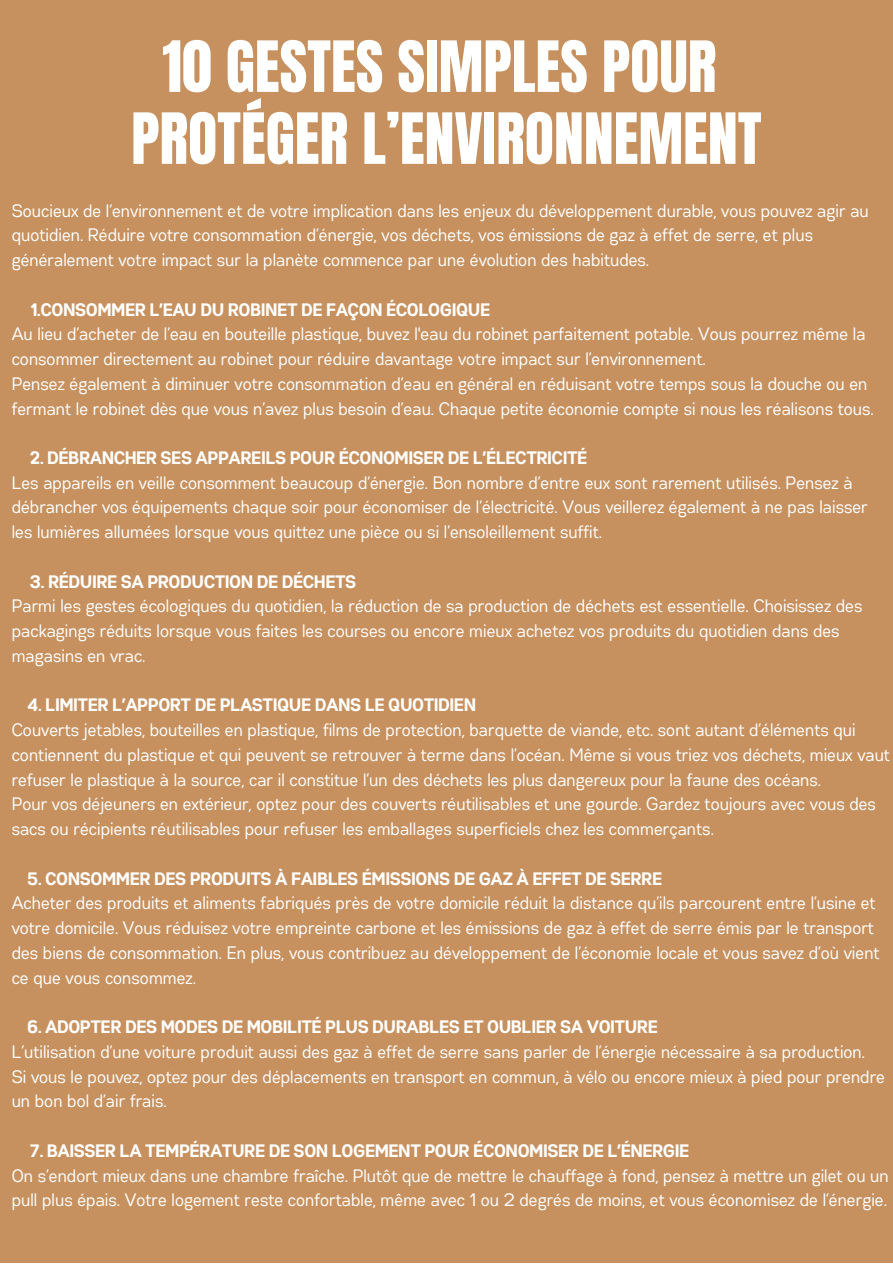
<style>
.page{position:relative;width:893px;height:1264px;background:#fff}
.page>*{position:absolute;margin:0;border:0;box-sizing:border-box;transform-origin:0 0}
.t1{font:60px "Anton";color:#fff}
.t2{font:18px/24.8px "Gabriel Sans Cond";color:#fff}
.t3{font:700 18px "Gabriel Sans Cond";color:#fff}
</style>
<div class="page">
<div style="left:0;top:0;width:892px;height:1262px;background:#c6915f"></div>
<p class="t1" style="left:162px;top:24px;width:555px">10 GESTES SIMPLES POUR</p>
<p class="t1" style="left:131px;top:96px;width:631px">PROTÉGER L’ENVIRONNEMENT</p>
<p class="t2" style="left:12px;top:199px;width:858px">Soucieux de l’environnement et de votre implication dans les enjeux du développement durable, vous pouvez agir au quotidien. Réduire votre consommation d’énergie, vos déchets, vos émissions de gaz à effet de serre, et plus généralement votre impact sur la planète commence par une évolution des habitudes.</p>
<p class="t3" style="left:32px;top:301px;width:460px">1.CONSOMMER L’EAU DU ROBINET DE FAÇON ÉCOLOGIQUE</p>
<p class="t2" style="left:12px;top:323px;width:855px">Au lieu d’acheter de l’eau en bouteille plastique, buvez l'eau du robinet parfaitement potable. Vous pourrez même la consommer directement au robinet pour réduire davantage votre impact sur l’environnement.</p>
<p class="t2" style="left:12px;top:372px;width:863px">Pensez également à diminuer votre consommation d’eau en général en réduisant votre temps sous la douche ou en fermant le robinet dès que vous n’avez plus besoin d’eau. Chaque petite économie compte si nous les réalisons tous.</p>
<p class="t3" style="left:31px;top:450px;width:558px">2. DÉBRANCHER SES APPAREILS POUR ÉCONOMISER DE L’ÉLECTRICITÉ</p>
<p class="t2" style="left:12px;top:471px;width:857px">Les appareils en veille consomment beaucoup d’énergie. Bon nombre d’entre eux sont rarement utilisés. Pensez à débrancher vos équipements chaque soir pour économiser de l’électricité. Vous veillerez également à ne pas laisser les lumières allumées lorsque vous quittez une pièce ou si l’ensoleillement suffit.</p>
<p class="t3" style="left:31px;top:573px;width:327px">3. RÉDUIRE SA PRODUCTION DE DÉCHETS</p>
<p class="t2" style="left:12px;top:595px;width:852px">Parmi les gestes écologiques du quotidien, la réduction de sa production de déchets est essentielle. Choisissez des packagings réduits lorsque vous faites les courses ou encore mieux achetez vos produits du quotidien dans des magasins en vrac.</p>
<p class="t3" style="left:28px;top:697px;width:450px">4. LIMITER L’APPORT DE PLASTIQUE DANS LE QUOTIDIEN</p>
<p class="t2" style="left:12px;top:718px;width:879px">Couverts jetables, bouteilles en plastique, films de protection, barquette de viande, etc. sont autant d’éléments qui contiennent du plastique et qui peuvent se retrouver à terme dans l’océan. Même si vous triez vos déchets, mieux vaut refuser le plastique à la source, car il constitue l’un des déchets les plus dangereux pour la faune des océans.</p>
<p class="t2" style="left:12px;top:792px;width:865px">Pour vos déjeuners en extérieur, optez pour des couverts réutilisables et une gourde. Gardez toujours avec vous des sacs ou récipients réutilisables pour refuser les emballages superficiels chez les commerçants.</p>
<p class="t3" style="left:28px;top:870px;width:636px">5. CONSOMMER DES PRODUITS À FAIBLES ÉMISSIONS DE GAZ À EFFET DE SERRE</p>
<p class="t2" style="left:12px;top:891px;width:869px">Acheter des produits et aliments fabriqués près de votre domicile réduit la distance qu’ils parcourent entre l’usine et votre domicile. Vous réduisez votre empreinte carbone et les émissions de gaz à effet de serre émis par le transport des biens de consommation. En plus, vous contribuez au développement de l’économie locale et vous savez d’où vient ce que vous consommez.</p>
<p class="t3" style="left:28px;top:1018px;width:631px">6. ADOPTER DES MODES DE MOBILITÉ PLUS DURABLES ET OUBLIER SA VOITURE</p>
<p class="t2" style="left:12px;top:1040px;width:854px">L’utilisation d’une voiture produit aussi des gaz à effet de serre sans parler de l’énergie nécessaire à sa production.</p>
<p class="t2" style="left:12px;top:1064px;width:874px">Si vous le pouvez, optez pour des déplacements en transport en commun, à vélo ou encore mieux à pied pour prendre un bon bol d’air frais.</p>
<p class="t3" style="left:31px;top:1142px;width:660px">7. BAISSER LA TEMPÉRATURE DE SON LOGEMENT POUR ÉCONOMISER DE L’ÉNERGIE</p>
<p class="t2" style="left:12px;top:1163px;width:878px">On s’endort mieux dans une chambre fraîche. Plutôt que de mettre le chauffage à fond, pensez à mettre un gilet ou un pull plus épais. Votre logement reste confortable, même avec 1 ou 2 degrés de moins, et vous économisez de l’énergie.</p>
</div>
